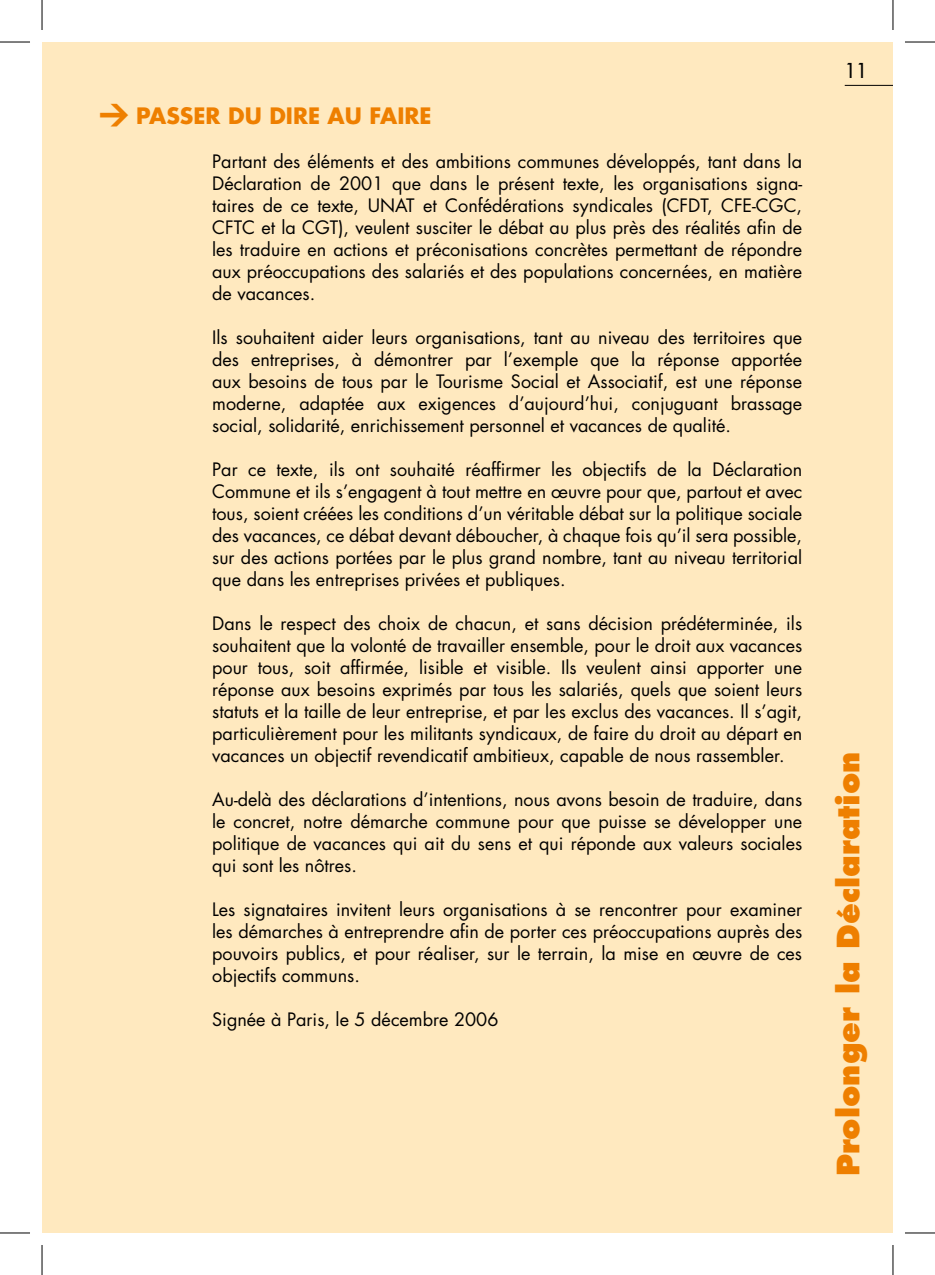
<style>
.page{position:relative;width:935px;height:1275px;background:#fff}
.page>*{position:absolute;margin:0;border:0;box-sizing:border-box;transform-origin:0 0}
.t1{font:800 30px "Futura";color:#ee7f00}
.t2{font:700 22px "Futura";color:#ee7f00}
.t3{font:20px "Futura";color:#000}
.t4{font:18px/22px "Futura";color:#000;text-align:justify}
.s1{font-family:"DIN";font-weight:900;font-size:30px}
</style>
<div class="page">
<div style="left:42px;top:42px;width:850px;height:1191px;background:#ffe9bf"></div>
<hr style="left:844px;top:85px;width:48px;height:1px;background:#000">
<hr style="left:0;top:42px;width:30px;height:1px;background:#000">
<hr style="left:904px;top:42px;width:30px;height:1px;background:#000">
<hr style="left:0;top:1232px;width:30px;height:1px;background:#000">
<hr style="left:904px;top:1232px;width:30px;height:1px;background:#000">
<hr style="left:42px;top:0;width:1px;height:30px;background:#000">
<hr style="left:42px;top:1245px;width:1px;height:30px;background:#000">
<hr style="left:892px;top:0;width:1px;height:30px;background:#000">
<hr style="left:892px;top:1245px;width:1px;height:30px;background:#000">
<p class="t2" style="left:99px;top:100px;width:199px"><span class="s1">&gt;</span> PASSER DU DIRE</p>
<p class="t2" style="left:327px;top:100px;width:82px">AU FAIRE</p>
<p class="t4" style="left:212px;top:150px;width:591px">Partant des éléments et des ambitions communes développés, tant dans la Déclaration de 2001 que dans le présent texte, les organisations signa&shy;taires de ce texte, UNAT et Confédérations syndicales (CFDT, CFE-CGC, CFTC et la CGT), veulent susciter le débat au plus près des réalités afin de les traduire en actions et préconisations concrètes permettant de répondre aux préoccupations des salariés et des populations concernées, en matière de vacances.</p>
<p class="t4" style="left:212px;top:326px;width:591px">Ils souhaitent aider leurs organisations, tant au niveau des territoires que des entreprises, à démontrer par l’exemple que la réponse apportée aux besoins de tous par le Tourisme Social et Associatif, est une réponse moderne, adaptée aux exigences d’aujourd’hui, conjuguant brassage social, solidarité, enrichissement personnel et vacances de qualité.</p>
<p class="t4" style="left:212px;top:458px;width:591px">Par ce texte, ils ont souhaité réaffirmer les objectifs de la Déclaration Commune et ils s’engagent à tout mettre en œuvre pour que, partout et avec tous, soient créées les conditions d’un véritable débat sur la politique sociale des vacances, ce débat devant déboucher, à chaque fois qu’il sera possible, sur des actions portées par le plus grand nombre, tant au niveau territorial que dans les entreprises privées et publiques.</p>
<p class="t4" style="left:212px;top:612px;width:591px">Dans le respect des choix de chacun, et sans décision prédéterminée, ils souhaitent que la volonté de travailler ensemble, pour le droit aux vacances pour tous, soit affirmée, lisible et visible. Ils veulent ainsi apporter une réponse aux besoins exprimés par tous les salariés, quels que soient leurs statuts et la taille de leur entreprise, et par les exclus des vacances. Il s’agit, particulièrement pour les militants syndicaux, de faire du droit au départ en vacances un objectif revendicatif ambitieux, capable de nous rassembler.</p>
<p class="t4" style="left:212px;top:788px;width:591px">Au-delà des déclarations d’intentions, nous avons besoin de traduire, dans le concret, notre démarche commune pour que puisse se développer une politique de vacances qui ait du sens et qui réponde aux valeurs sociales qui sont les nôtres.</p>
<p class="t4" style="left:212px;top:898px;width:591px">Les signataires invitent leurs organisations à se rencontrer pour examiner les démarches à entreprendre afin de porter ces préoccupations auprès des pouvoirs publics, et pour réaliser, sur le terrain, la mise en œuvre de ces objectifs communs.</p>
<p class="t4" style="left:212px;top:1008px;width:288px">Signée à Paris, le 5 décembre 2006</p>
<p class="t3" style="left:844px;top:58px;width:25px">11</p>
<h1 class="t1" style="left:829px;top:1176px;width:426px;rotate:-90deg">Prolonger la Déclaration</h1>
</div>
